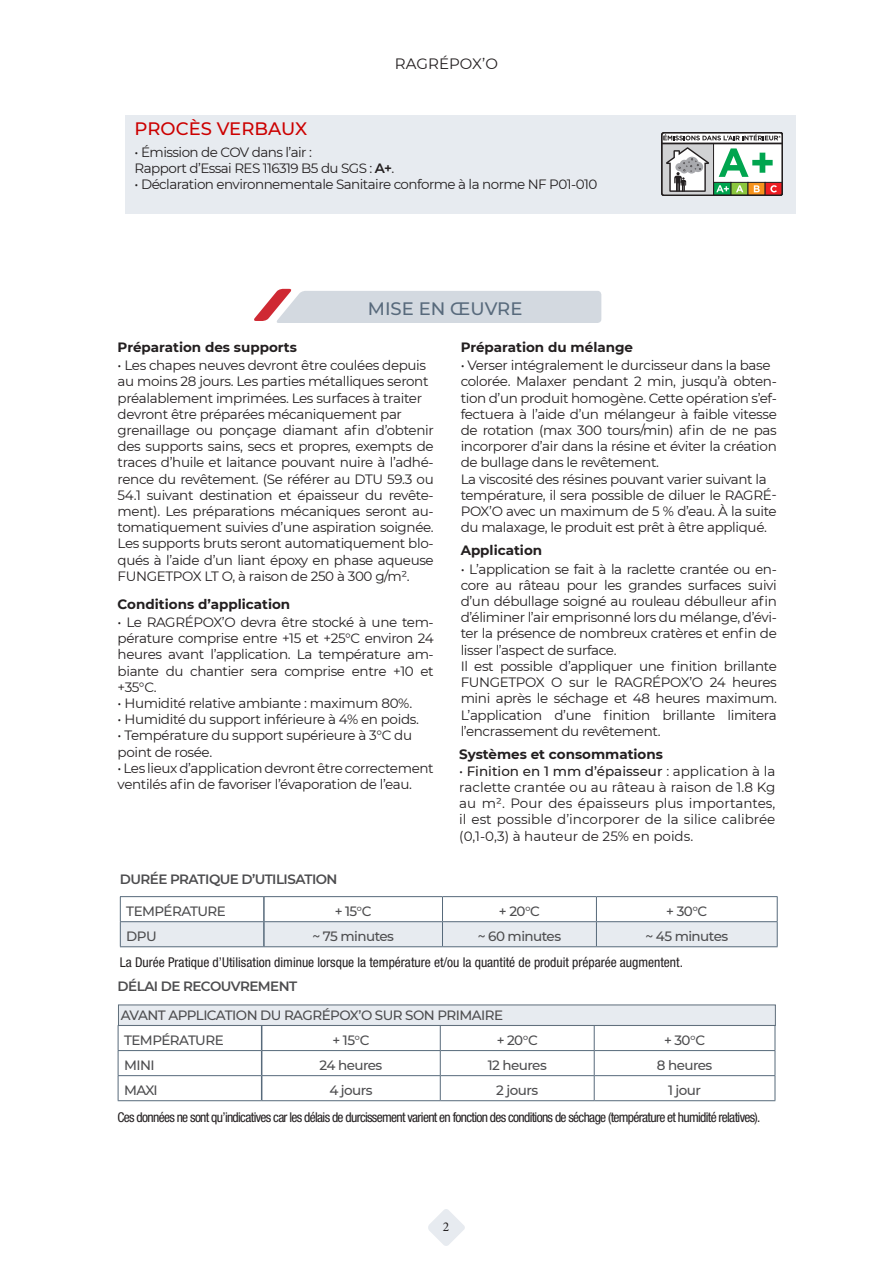
<style>
.page{position:relative;width:893px;height:1263px;background:#fff}
.page>*{position:absolute;margin:0;border:0;box-sizing:border-box;transform-origin:0 0}
.t1{font:500 18px "Montserrat";color:#c00}
.t2{font:500 18px "Montserrat";color:#586a7c}
.t3{font:15px "Montserrat";letter-spacing:.005em;color:#231f20}
.t4{font:13.5px/16.2px "Montserrat";letter-spacing:-.025em;color:#231f20;text-align:justify}
.t5{font:500 13.5px "Montserrat";letter-spacing:-.04em;color:#4d4d4f}
.t6{font:condensed 13.5px "Helvetica Neue LT Std";letter-spacing:-.05em;color:#231f20}
.t7{font:700 13.5px "Montserrat";color:#231f20}
.t8{font:condensed 13.5px "Helvetica Neue LT Std";color:#231f20}
.t9{font:600 13.5px "Montserrat";letter-spacing:-.04em;color:#4d4d4f}
.t10{font:13.5px "Minion Pro";color:#231f20}
.s1{font-weight:600}
.s2{font-weight:500}
</style>
<div class="page">
<svg style="left:428px;top:1209px;width:37px;height:37px"></svg>
<svg style="left:254px;top:289px;width:347px;height:34px;background:#d7d6dc"></svg>
<div style="left:125px;top:115px;width:670px;height:98px;background:#e7ebf0"></div>
<svg style="left:661px;top:132px;width:122px;height:64px;background:#adb6aa"></svg>
<hr style="left:120px;top:896px;width:144px;height:1px;background:#576a7b">
<hr style="left:264px;top:896px;width:178px;height:1px;background:#576a7b">
<hr style="left:442px;top:896px;width:154px;height:1px;background:#576a7b">
<hr style="left:596px;top:896px;width:182px;height:1px;background:#576a7b">
<svg style="left:120px;top:897px;width:658px;height:50px"></svg>
<hr style="left:264px;top:946px;width:178px;height:1px;background:#576a7b">
<hr style="left:442px;top:946px;width:154px;height:1px;background:#576a7b">
<hr style="left:596px;top:946px;width:182px;height:1px;background:#576a7b">
<hr style="left:263px;top:897px;width:2px;height:24px;background:#576a7b">
<hr style="left:263px;top:922px;width:2px;height:24px;background:#576a7b">
<hr style="left:118px;top:1050px;width:144px;height:1px;background:#576a7b">
<hr style="left:118px;top:1075px;width:144px;height:1px;background:#576a7b">
<svg style="left:118px;top:1026px;width:1px;height:74px"></svg>
<hr style="left:118px;top:1100px;width:144px;height:1px;background:#576a7b">
<hr style="left:262px;top:1050px;width:178px;height:1px;background:#576a7b">
<hr style="left:440px;top:1050px;width:154px;height:1px;background:#576a7b">
<hr style="left:594px;top:1050px;width:181px;height:1px;background:#576a7b">
<hr style="left:262px;top:1075px;width:178px;height:1px;background:#576a7b">
<hr style="left:440px;top:1075px;width:154px;height:1px;background:#576a7b">
<svg style="left:440px;top:1026px;width:1px;height:74px"></svg>
<hr style="left:594px;top:1075px;width:181px;height:1px;background:#576a7b">
<svg style="left:594px;top:1026px;width:1px;height:74px"></svg>
<svg style="left:775px;top:1026px;width:1px;height:74px"></svg>
<hr style="left:262px;top:1100px;width:178px;height:1px;background:#576a7b">
<hr style="left:440px;top:1100px;width:154px;height:1px;background:#576a7b">
<hr style="left:594px;top:1100px;width:181px;height:1px;background:#576a7b">
<svg style="left:261px;top:1026px;width:1px;height:74px"></svg>
<div style="left:118px;top:1004px;width:658px;height:22px;background:#e7ebf0;border:1px solid #5f6e7b"></div>
<p class="t3" style="left:395px;top:53px;width:105px">RAGRÉPOX’O</p>
<p class="t1" style="left:135px;top:116px;width:174px">PROCÈS VERBAUX</p>
<p class="t4" style="left:135px;top:144px;width:179px">• Émission de COV dans l’air :</p>
<p class="t4" style="left:135px;top:160px;width:261px">Rapport d’Essai RES 116319 B5 du SGS : <span class="s1">A+</span>.</p>
<p class="t4" style="left:135px;top:176px;width:464px">• Déclaration environnementale Sanitaire conforme à la norme NF P01-010</p>
<p class="t7" style="left:118px;top:338px;width:181px">Préparation des supports</p>
<p class="t2" style="left:368px;top:296px;width:156px">MISE EN ŒUVRE</p>
<p class="t7" style="left:461px;top:338px;width:174px">Préparation du mélange</p>
<p class="t4" style="left:118px;top:357px;width:310px">• Les chapes neuves devront être coulées depuis</p>
<p class="t4" style="left:118px;top:373px;width:312px">au moins 28 jours. Les parties métalliques seront</p>
<p class="t4" style="left:118px;top:389px;width:306px">préalablement imprimées. Les surfaces à traiter</p>
<p class="t4" style="left:118px;top:405px;width:286px">devront être préparées mécaniquement par</p>
<p class="t4" style="left:118px;top:422px;width:318px">grenaillage ou ponçage diamant afin d’obtenir des supports sains, secs et propres, exempts de traces d’huile et laitance pouvant nuire à l’adhé&shy;rence du revêtement. (Se référer au DTU 59.3 ou 54.1 suivant destination et épaisseur du revête&shy;ment). Les préparations mécaniques seront au&shy;tomatiquement suivies d’une aspiration soignée.<br>Les supports bruts seront automatiquement blo&shy;qués à l’aide d’un liant époxy en phase aqueuse FUNGETPOX LT O, à raison de 250 à 300 g/m².</p>
<p class="t4" style="left:118px;top:614px;width:318px">• Le RAGRÉPOX’O devra être stocké à une tem&shy;pérature comprise entre +15 et +25°C environ 24 heures avant l’application. La température am&shy;biante du chantier sera comprise entre +10 et +35°C.</p>
<p class="t4" style="left:118px;top:695px;width:296px">• Humidité relative ambiante : maximum 80%.</p>
<p class="t4" style="left:118px;top:711px;width:303px">• Humidité du support inférieure à 4% en poids.</p>
<p class="t4" style="left:118px;top:727px;width:296px">• Température du support supérieure à 3°C du point de rosée.</p>
<p class="t4" style="left:118px;top:759px;width:318px">• Les lieux d’application devront être correctement ventilés afin de favoriser l’évaporation de l’eau.</p>
<p class="t4" style="left:459px;top:762px;width:318px">• <span class="s2">Finition en 1 mm d’épaisseur</span> : application à la raclette crantée ou au râteau à raison de 1.8 Kg au m². Pour des épaisseurs plus importantes, il est possible d’incorporer de la silice calibrée (0,1-0,3) à hauteur de 25% en poids.</p>
<p class="t4" style="left:461px;top:357px;width:311px">• Verser intégralement le durcisseur dans la base</p>
<p class="t4" style="left:461px;top:373px;width:318px">colorée. Malaxer pendant 2 min, jusqu’à obten&shy;tion d’un produit homogène. Cette opération s’ef&shy;fectuera à l’aide d’un mélangeur à faible vitesse de rotation (max 300 tours/min) afin de ne pas incorporer d’air dans la résine et éviter la création de bullage dans le revêtement.</p>
<p class="t4" style="left:461px;top:470px;width:307px">La viscosité des résines pouvant varier suivant la</p>
<p class="t4" style="left:461px;top:486px;width:318px">température, il sera possible de diluer le RAGRÉ-POX’O avec un maximum de 5 % d’eau. À la suite du malaxage, le produit est prêt à être appliqué.</p>
<p class="t4" style="left:461px;top:560px;width:318px">• L’application se fait à la raclette crantée ou en&shy;core au râteau pour les grandes surfaces suivi d’un débullage soigné au rouleau débulleur afin d’éliminer l’air emprisonné lors du mélange, d’évi&shy;ter la présence de nombreux cratères et enfin de lisser l’aspect de surface.</p>
<p class="t4" style="left:461px;top:657px;width:318px">Il est possible d’appliquer une finition brillante FUNGETPOX O sur le RAGRÉPOX’O 24 heures mini après le séchage et 48 heures maximum.<br>L’application d’une finition brillante limitera l’encrassement du revêtement.</p>
<p class="t7" style="left:461px;top:540px;width:83px">Application</p>
<p class="t7" style="left:118px;top:595px;width:174px">Conditions d’application</p>
<p class="t7" style="left:459px;top:744px;width:205px">Systèmes et consommations</p>
<p class="t9" style="left:120px;top:869px;width:219px">DURÉE PRATIQUE D’UTILISATION</p>
<p class="t5" style="left:126px;top:901px;width:101px">TEMPÉRATURE</p>
<p class="t5" style="left:335px;top:901px;width:38px">+ 15°C</p>
<p class="t5" style="left:499px;top:901px;width:43px">+ 20°C</p>
<p class="t5" style="left:666px;top:901px;width:43px">+ 30°C</p>
<p class="t5" style="left:126px;top:926px;width:32px">DPU</p>
<p class="t5" style="left:312px;top:926px;width:83px">~ 75 minutes</p>
<p class="t5" style="left:478px;top:926px;width:85px">~ 60 minutes</p>
<p class="t5" style="left:645px;top:926px;width:84px">~ 45 minutes</p>
<p class="t8" style="left:120px;top:955px;width:565px">La Durée Pratique d’Utilisation diminue lorsque la température et/ou la quantité de produit préparée augmentent.</p>
<p class="t9" style="left:118px;top:976px;width:181px">DÉLAI DE RECOUVREMENT</p>
<p class="t5" style="left:121px;top:1006px;width:384px">AVANT APPLICATION DU RAGRÉPOX’O SUR SON PRIMAIRE</p>
<p class="t5" style="left:124px;top:1030px;width:101px">TEMPÉRATURE</p>
<p class="t5" style="left:332px;top:1030px;width:38px">+ 15°C</p>
<p class="t5" style="left:497px;top:1030px;width:43px">+ 20°C</p>
<p class="t5" style="left:664px;top:1030px;width:43px">+ 30°C</p>
<p class="t5" style="left:124px;top:1055px;width:32px">MINI</p>
<p class="t5" style="left:320px;top:1055px;width:64px">24 heures</p>
<p class="t5" style="left:488px;top:1055px;width:61px">12 heures</p>
<p class="t5" style="left:657px;top:1055px;width:57px">8 heures</p>
<p class="t5" style="left:124px;top:1080px;width:35px">MAXI</p>
<p class="t5" style="left:329px;top:1080px;width:45px">4 jours</p>
<p class="t5" style="left:496px;top:1080px;width:43px">2 jours</p>
<p class="t5" style="left:668px;top:1080px;width:35px">1 jour</p>
<p class="t6" style="left:118px;top:1110px;width:644px">Ces données ne sont qu’indicatives car les délais de durcissement varient en fonction des conditions de séchage (température et humidité relatives).</p>
<p class="t10" style="left:443px;top:1217px;width:8px">2</p>
</div>
